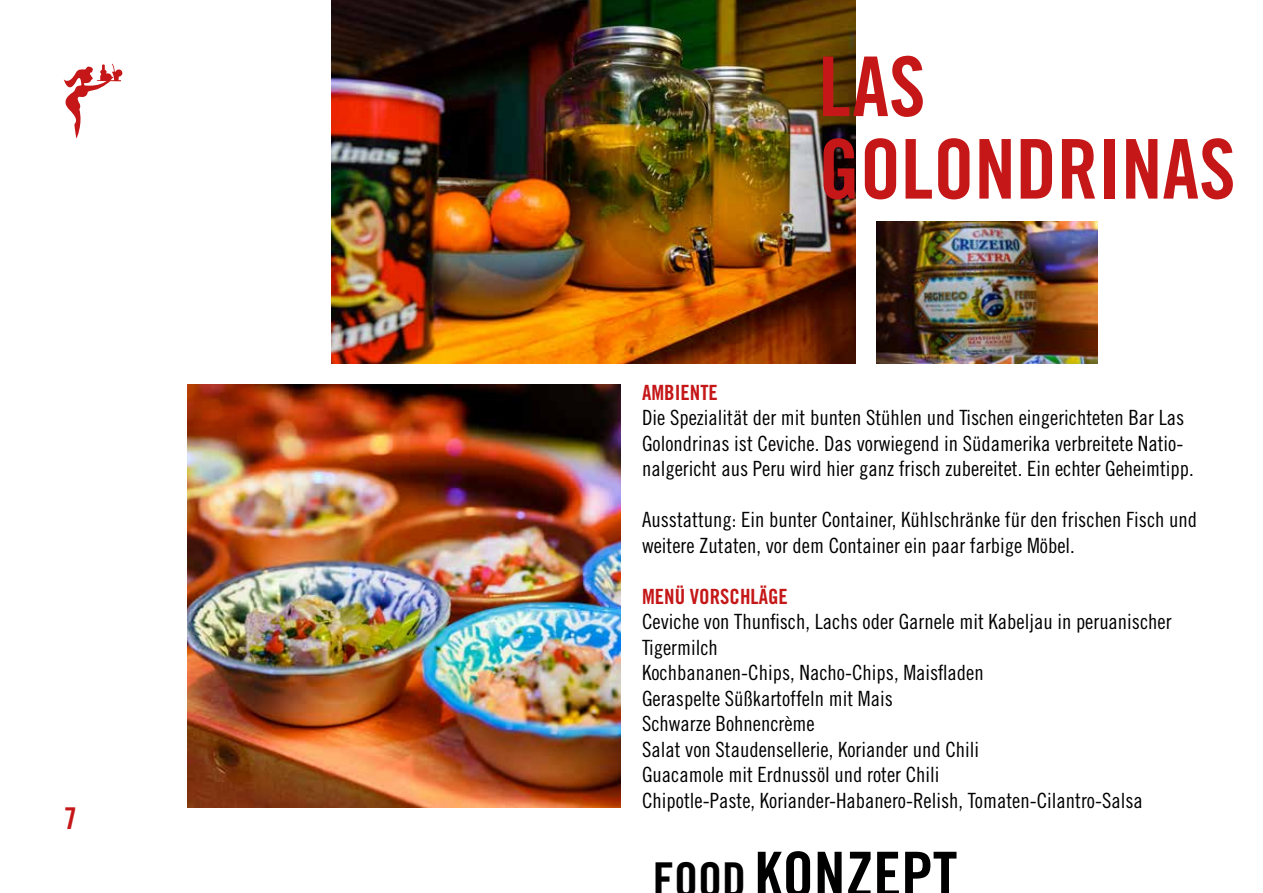
<style>
.page{position:relative;width:1263px;height:893px;background:#fff}
.page>*{position:absolute;margin:0;border:0;box-sizing:border-box;transform-origin:0 0}
.t1{font:82.5px/82.5px "Trade Gothic LT Std Bd Cn 20";color:#c51718}
.t2{font:63px "Trade Gothic LT Std Bd Cn 20";color:#000}
.t3{font:30px "Trade Gothic LT Std Bd Cn 20";color:#c51718}
.t4{font:21px/25.5px "Trade Gothic LT Std Cn 18";color:#000}
.t5{font:21px "Trade Gothic LT Std Bd Cn 20";color:#c51718}
.s1{font-size:48px}
</style>
<div class="page">
<svg style="left:63px;top:64px;width:60px;height:75px"></svg>
<img style="left:187px;top:385px;width:434px;height:423px">
<img style="left:332px;top:0;width:523px;height:363px">
<img style="left:876px;top:221px;width:221px;height:142px">
<h3 class="t3" style="left:64px;top:800px;width:15px">7</h3>
<h1 class="t1" style="left:819px;top:45px;width:419px">LAS<br>GOLONDRINAS</h1>
<p class="t5" style="left:642px;top:380px;width:77px">AMBIENTE</p>
<p class="t4" style="left:642px;top:405px;width:553px">Die Spezialität der mit bunten Stühlen und Tischen eingerichteten Bar Las<br>Golondrinas ist Ceviche. Das vorwiegend in Südamerika verbreitete Natio&shy;nalgericht aus Peru wird hier ganz frisch zubereitet. Ein echter Geheimtipp.</p>
<p class="t4" style="left:642px;top:507px;width:557px">Ausstattung: Ein bunter Container, Kühlschränke für den frischen Fisch und weitere Zutaten, vor dem Container ein paar farbige Möbel.</p>
<p class="t5" style="left:642px;top:584px;width:147px">MENÜ VORSCHLÄGE</p>
<p class="t4" style="left:642px;top:609px;width:531px">Ceviche von Thunfisch, Lachs oder Garnele mit Kabeljau in peruanischer Tigermilch<br>Kochbananen-Chips, Nacho-Chips, Maisfladen<br>Geraspelte Süßkartoffeln mit Mais<br>Schwarze Bohnencrème<br>Salat von Staudensellerie, Koriander und Chili<br>Guacamole mit Erdnussöl und roter Chili<br>Chipotle-Paste, Koriander-Habanero-Relish, Tomaten-Cilantro-Salsa</p>
<h2 class="t2" style="left:653px;top:836px;width:306px"><span class="s1">FOOD</span> KONZEPT</h2>
</div>
